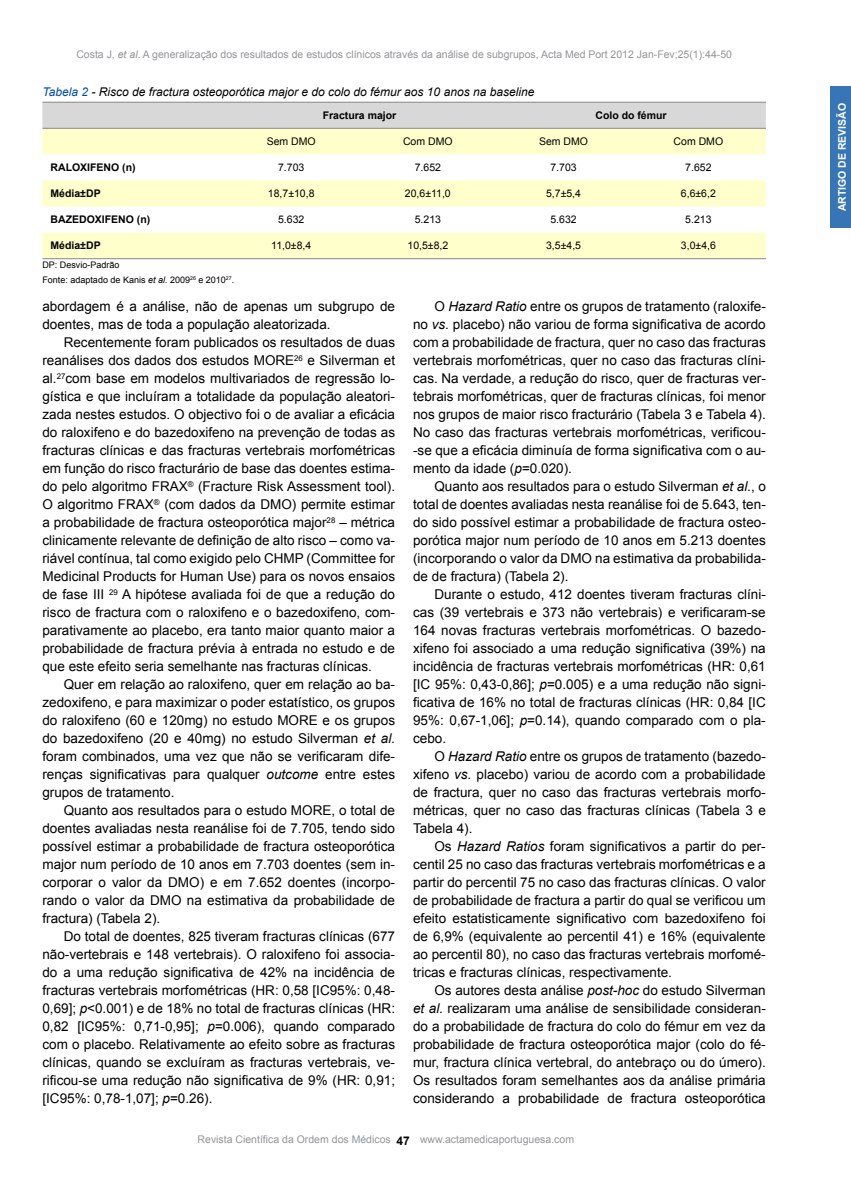
<style>
.page{position:relative;width:851px;height:1191px;background:#fff}
.page>*{position:absolute;margin:0;border:0;box-sizing:border-box;transform-origin:0 0}
.t1{font:13.5px/18px "Arial";color:#000;text-align:justify}
.t2{font:italic 12px "Arial";color:#000}
.t3{font:700 12px "Arial";color:#000}
.t4{font:10.5px "Arial";color:#939598}
.t5{font:10.5px "Arial";color:#000}
.t6{font:700 10.5px "Arial";color:#000}
.t7{font:700 10.5px "Arial";color:#fff}
.t8{font:9px/15px "Arial";color:#000}
.s1{font-style:italic}
.s2{color:#034ea2}
</style>
<div class="page">
<div style="left:830px;top:86px;width:21px;height:142px;background:#3775b4"></div>
<div style="left:42px;top:103px;width:724px;height:25px;background:#d8d8d8"></div>
<svg style="left:42px;top:129px;width:724px;height:129px;fill:#ffc"></svg>
<hr style="left:42px;top:102px;width:724px;height:1px;background:#888">
<hr style="left:42px;top:128px;width:724px;height:1px;background:#888">
<hr style="left:42px;top:258px;width:724px;height:1px;background:#888">
<p class="t4" style="left:76px;top:48px;width:657px">Costa J, <span class="s1">et al</span>. A generalização dos resultados de estudos clínicos através da análise de subgrupos, Acta Med Port 2012 Jan-Fev;25(1):44-50</p>
<p class="t2" style="left:42px;top:84px;width:493px"><span class="s2">Tabela 2</span> - Risco de fractura osteoporótica major e do colo do fémur aos 10 anos na baseline</p>
<p class="t6" style="left:323px;top:108px;width:75px">Fractura major</p>
<p class="t6" style="left:595px;top:108px;width:73px">Colo do fémur</p>
<p class="t5" style="left:267px;top:134px;width:51px">Sem DMO</p>
<p class="t5" style="left:403px;top:134px;width:51px">Com DMO</p>
<p class="t5" style="left:539px;top:134px;width:51px">Sem DMO</p>
<p class="t5" style="left:673px;top:134px;width:51px">Com DMO</p>
<p class="t6" style="left:51px;top:161px;width:87px">RALOXIFENO (n)</p>
<p class="t5" style="left:278px;top:161px;width:28px">7.703</p>
<p class="t5" style="left:415px;top:161px;width:28px">7.652</p>
<p class="t5" style="left:550px;top:161px;width:28px">7.703</p>
<p class="t5" style="left:685px;top:161px;width:28px">7.652</p>
<p class="t6" style="left:51px;top:187px;width:52px">Média±DP</p>
<p class="t5" style="left:268px;top:187px;width:48px">18,7±10,8</p>
<p class="t5" style="left:405px;top:187px;width:47px">20,6±11,0</p>
<p class="t5" style="left:546px;top:187px;width:36px">5,7±5,4</p>
<p class="t5" style="left:681px;top:187px;width:36px">6,6±6,2</p>
<p class="t6" style="left:51px;top:213px;width:101px">BAZEDOXIFENO (n)</p>
<p class="t5" style="left:278px;top:213px;width:28px">5.632</p>
<p class="t5" style="left:415px;top:213px;width:28px">5.213</p>
<p class="t5" style="left:550px;top:213px;width:28px">5.632</p>
<p class="t5" style="left:685px;top:213px;width:28px">5.213</p>
<p class="t6" style="left:51px;top:239px;width:52px">Média±DP</p>
<p class="t5" style="left:271px;top:239px;width:42px">11,0±8,4</p>
<p class="t5" style="left:407px;top:239px;width:42px">10,5±8,2</p>
<p class="t5" style="left:546px;top:239px;width:36px">3,5±4,5</p>
<p class="t5" style="left:681px;top:239px;width:36px">3,0±4,6</p>
<p class="t8" style="left:42px;top:257px;width:193px">DP: Desvio-Padrão<br>Fonte: adaptado de Kanis <span class="s1">et al.</span> 2009<sup>26</sup> e 2010<sup>27</sup>.</p>
<p class="t1" style="left:42px;top:297px;width:354px">abordagem é a análise, não de apenas um subgrupo de doentes, mas de toda a população aleatorizada.</p>
<p class="t1" style="left:42px;top:333px;width:354px;text-indent:21px">Recentemente foram publicados os resultados de duas reanálises dos dados dos estudos MORE<sup>26</sup> e Silverman et al.<sup>27</sup>com base em modelos multivariados de regressão lo&shy;gística e que incluíram a totalidade da população aleatori&shy;zada nestes estudos. O objectivo foi o de avaliar a eficácia do raloxifeno e do bazedoxifeno na prevenção de todas as fracturas clínicas e das fracturas vertebrais morfométricas em função do risco fracturário de base das doentes estima&shy;do pelo algoritmo FRAX<sup>®</sup> (Fracture Risk Assessment tool).<br>O algoritmo FRAX<sup>®</sup> (com dados da DMO) permite estimar a probabilidade de fractura osteoporótica major<sup>28</sup> – métrica clinicamente relevante de definição de alto risco – como va&shy;riável contínua, tal como exigido pelo CHMP (Committee for Medicinal Products for Human Use) para os novos ensaios de fase III <sup>29</sup> A hipótese avaliada foi de que a redução do risco de fractura com o raloxifeno e o bazedoxifeno, com&shy;parativamente ao placebo, era tanto maior quanto maior a probabilidade de fractura prévia à entrada no estudo e de que este efeito seria semelhante nas fracturas clínicas.</p>
<p class="t1" style="left:42px;top:675px;width:354px;text-indent:21px">Quer em relação ao raloxifeno, quer em relação ao ba&shy;zedoxifeno, e para maximizar o poder estatístico, os grupos do raloxifeno (60 e 120mg) no estudo MORE e os grupos do bazedoxifeno (20 e 40mg) no estudo Silverman <span class="s1">et al. </span>foram combinados, uma vez que não se verificaram dife&shy;renças significativas para qualquer <span class="s1">outcome</span> entre estes grupos de tratamento.</p>
<p class="t1" style="left:42px;top:801px;width:354px;text-indent:21px">Quanto aos resultados para o estudo MORE, o total de doentes avaliadas nesta reanálise foi de 7.705, tendo sido possível estimar a probabilidade de fractura osteoporótica major num período de 10 anos em 7.703 doentes (sem in&shy;corporar o valor da DMO) e em 7.652 doentes (incorpo&shy;rando o valor da DMO na estimativa da probabilidade de fractura) (Tabela 2).</p>
<p class="t1" style="left:42px;top:927px;width:354px;text-indent:21px">Do total de doentes, 825 tiveram fracturas clínicas (677 não-vertebrais e 148 vertebrais). O raloxifeno foi associa&shy;do a uma redução significativa de 42% na incidência de fracturas vertebrais morfométricas (HR: 0,58 [IC95%: 0,48- 0,69]; <span class="s1">p</span>&lt;0.001) e de 18% no total de fracturas clínicas (HR:<br>0,82 [IC95%: 0,71-0,95]; <span class="s1">p</span>=0.006), quando comparado com o placebo. Relativamente ao efeito sobre as fracturas clínicas, quando se excluíram as fracturas vertebrais, ve&shy;rificou-se uma redução não significativa de 9% (HR: 0,91; [IC95%: 0,78-1,07]; <span class="s1">p</span>=0.26).</p>
<p class="t1" style="left:413px;top:297px;width:354px;text-indent:21px">O <span class="s1">Hazard Ratio</span> entre os grupos de tratamento (raloxife&shy;no <span class="s1">vs.</span> placebo) não variou de forma significativa de acordo com a probabilidade de fractura, quer no caso das fracturas vertebrais morfométricas, quer no caso das fracturas clíni&shy;cas. Na verdade, a redução do risco, quer de fracturas ver&shy;tebrais morfométricas, quer de fracturas clínicas, foi menor nos grupos de maior risco fracturário (Tabela 3 e Tabela 4).<br>No caso das fracturas vertebrais morfométricas, verificou--se que a eficácia diminuía de forma significativa com o au&shy;mento da idade (<span class="s1">p</span>=0.020).</p>
<p class="t1" style="left:413px;top:477px;width:354px;text-indent:21px">Quanto aos resultados para o estudo Silverman <span class="s1">et al.</span>, o total de doentes avaliadas nesta reanálise foi de 5.643, ten&shy;do sido possível estimar a probabilidade de fractura osteo&shy;porótica major num período de 10 anos em 5.213 doentes (incorporando o valor da DMO na estimativa da probabilida&shy;de de fractura) (Tabela 2).</p>
<p class="t1" style="left:413px;top:585px;width:354px;text-indent:21px">Durante o estudo, 412 doentes tiveram fracturas clíni&shy;cas (39 vertebrais e 373 não vertebrais) e verificaram-se 164 novas fracturas vertebrais morfométricas. O bazedo&shy;xifeno foi associado a uma redução significativa (39%) na incidência de fracturas vertebrais morfométricas (HR: 0,61 [IC 95%: 0,43-0,86]; <span class="s1">p</span>=0.005) e a uma redução não signi&shy;ficativa de 16% no total de fracturas clínicas (HR: 0,84 [IC 95%: 0,67-1,06]; <span class="s1">p</span>=0.14), quando comparado com o pla&shy;cebo.</p>
<p class="t1" style="left:413px;top:747px;width:354px;text-indent:21px">O <span class="s1">Hazard Ratio</span> entre os grupos de tratamento (bazedo&shy;xifeno <span class="s1">vs.</span> placebo) variou de acordo com a probabilidade de fractura, quer no caso das fracturas vertebrais morfo&shy;métricas, quer no caso das fracturas clínicas (Tabela 3 e Tabela 4).</p>
<p class="t1" style="left:413px;top:837px;width:354px;text-indent:21px">Os <span class="s1">Hazard Ratios</span> foram significativos a partir do per&shy;centil 25 no caso das fracturas vertebrais morfométricas e a partir do percentil 75 no caso das fracturas clínicas. O valor de probabilidade de fractura a partir do qual se verificou um efeito estatisticamente significativo com bazedoxifeno foi de 6,9% (equivalente ao percentil 41) e 16% (equivalente ao percentil 80), no caso das fracturas vertebrais morfomé&shy;tricas e fracturas clínicas, respectivamente.</p>
<p class="t1" style="left:413px;top:981px;width:354px;text-indent:21px">Os autores desta análise <span class="s1">post-hoc</span> do estudo Silverman <span class="s1">et al.</span> realizaram uma análise de sensibilidade consideran&shy;do a probabilidade de fractura do colo do fémur em vez da probabilidade de fractura osteoporótica major (colo do fé&shy;mur, fractura clínica vertebral, do antebraço ou do úmero).<br>Os resultados foram semelhantes aos da análise primária considerando a probabilidade de fractura osteoporótica</p>
<p class="t4" style="left:198px;top:1132px;width:195px">Revista Científica da Ordem dos Médicos</p>
<p class="t4" style="left:420px;top:1132px;width:156px">www.actamedicaportuguesa.com</p>
<p class="t3" style="left:396px;top:1133px;width:15px">47</p>
<p class="t7" style="left:835px;top:211px;width:110px;rotate:-90deg">ARTIGO DE REVISÃO</p>
</div>
